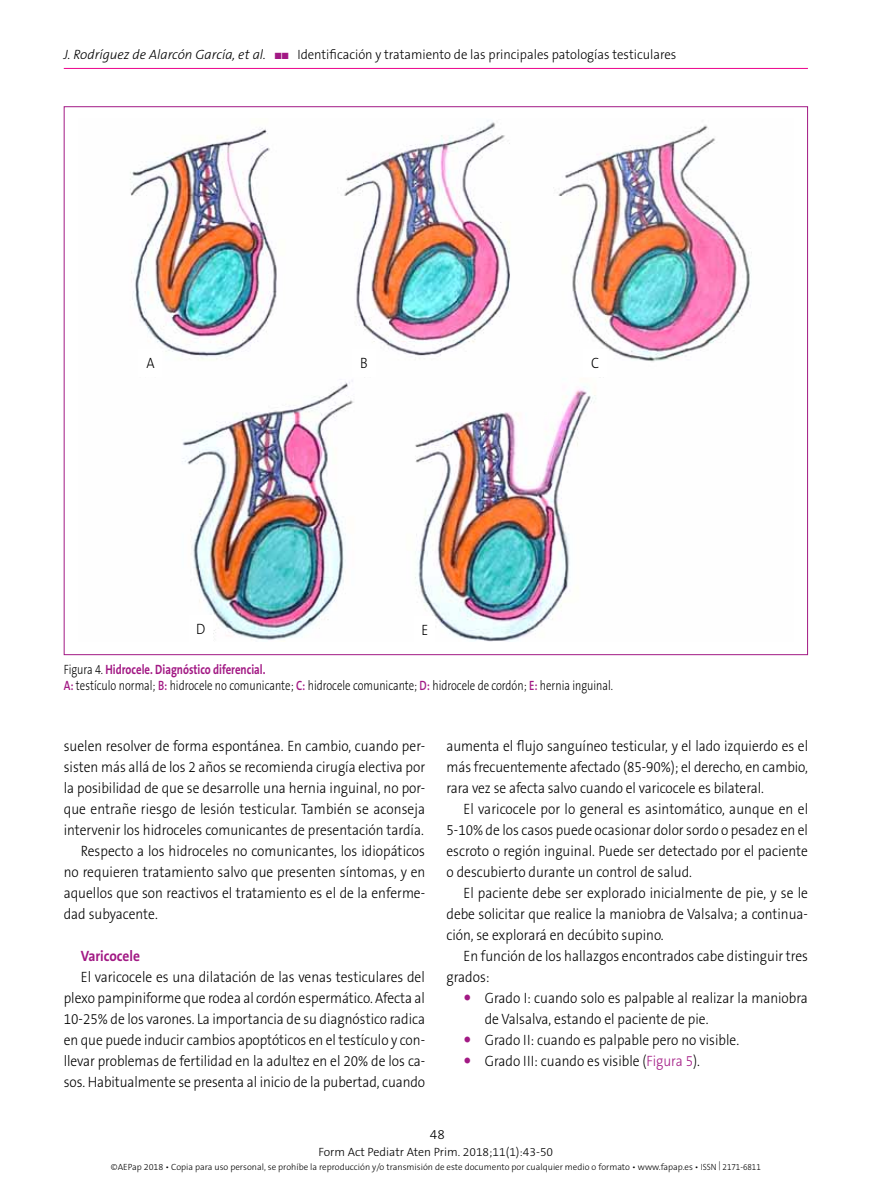
<style>
.page{position:relative;width:893px;height:1191px;background:#fff}
.page>*{position:absolute;margin:0;border:0;box-sizing:border-box;transform-origin:0 0}
.t1{font:300 15px/21px "The Sans B Plus W3";color:#000;text-align:justify;scale:.9 1}
.t2{font:700 15px "The Sans B Plus W7";color:#a21984;scale:.9 1}
.t3{font:300 13.5px "The Sans B Plus W3";color:#000;scale:.8 1}
.t4{font:300 13.5px "The Sans B Plus W3";color:#000;scale:.95 1}
.t5{font:700 13.5px "The Sans B Plus W7";color:#a21984;scale:.8 1}
.t6{font:300 13.5px "The Sans B Plus W3";color:#000}
.t7{font:300 12px "The Sans B Plus W3";color:#000}
.t8{font:300 9px "The Sans B Plus W3";color:#000}
.s1{font-style:italic}
.s2{color:#a21984}
.s3{font-family:"The Sans B Plus W3";font-weight:300;color:#000}
.s4{font-family:"The Sans B Plus W6";font-weight:600;color:#a21984}
</style>
<div class="page">
<hr style="left:64px;top:68px;width:744px;height:1px;background:#ec008c">
<img style="left:130px;top:120px;width:622px;height:521px">
<div style="left:139px;top:349px;width:23px;height:27px;background:#fff"></div>
<div style="left:189px;top:615px;width:24px;height:27px;background:#fff"></div>
<div style="left:415px;top:617px;width:20px;height:25px;background:#fff"></div>
<div style="left:352px;top:349px;width:24px;height:27px;background:#fff"></div>
<div style="left:583px;top:349px;width:24px;height:27px;background:#fff"></div>
<p class="t4" style="left:64px;top:46px;width:646px"><span class="s1">J. Rodríguez de Alarcón García, et al.</span> <span class="s2">■■</span> Identificación y tratamiento de las principales patologías testiculares</p>
<p class="t1" style="left:146px;top:353px;width:11px">A</p>
<p class="t1" style="left:360px;top:353px;width:10px">B</p>
<p class="t1" style="left:591px;top:353px;width:10px">C</p>
<p class="t1" style="left:196px;top:619px;width:12px">D</p>
<p class="t1" style="left:421px;top:619px;width:9px">E</p>
<p class="t5" style="left:64px;top:660px;width:254px"><span class="s3">Figura 4.</span> Hidrocele. Diagnóstico diferencial.</p>
<p class="t3" style="left:64px;top:677px;width:688px"><span class="s4">A:</span> testículo normal; <span class="s4">B:</span> hidrocele no comunicante; <span class="s4">C:</span> hidrocele comunicante; <span class="s4">D:</span> hidrocele de cordón; <span class="s4">E:</span> hernia inguinal.</p>
<p class="t1" style="left:64px;top:735px;width:403px">suelen resolver de forma espontánea. En cambio, cuando per-</p>
<p class="t1" style="left:64px;top:756px;width:403px">sisten más allá de los 2 años se recomienda cirugía electiva por</p>
<p class="t1" style="left:64px;top:777px;width:403px">la posibilidad de que se desarrolle una hernia inguinal, no por-</p>
<p class="t1" style="left:64px;top:798px;width:403px">que entrañe riesgo de lesión testicular. También se aconseja</p>
<p class="t1" style="left:64px;top:819px;width:402px">intervenir los hidroceles comunicantes de presentación tardía.</p>
<p class="t1" style="left:81px;top:840px;width:384px">Respecto a los hidroceles no comunicantes, los idiopáticos</p>
<p class="t1" style="left:64px;top:861px;width:403px">no requieren tratamiento salvo que presenten síntomas, y en</p>
<p class="t1" style="left:64px;top:882px;width:403px">aquellos que son reactivos el tratamiento es el de la enferme-</p>
<p class="t1" style="left:64px;top:903px;width:106px">dad subyacente.</p>
<p class="t2" style="left:81px;top:946px;width:67px">Varicocele</p>
<p class="t1" style="left:64px;top:966px;width:403px;text-indent:17px">El varicocele es una dilatación de las venas testiculares del plexo pampiniforme que rodea al cordón espermático. Afecta al 10-25% de los varones. La importancia de su diagnóstico radica en que puede inducir cambios apoptóticos en el testículo y con&shy;llevar problemas de fertilidad en la adultez en el 20% de los ca&shy;sos. Habitualmente se presenta al inicio de la pubertad, cuando</p>
<p class="t1" style="left:446px;top:735px;width:403px">aumenta el flujo sanguíneo testicular, y el lado izquierdo es el más frecuentemente afectado (85-90%); el derecho, en cambio, rara vez se afecta salvo cuando el varicocele es bilateral.</p>
<p class="t1" style="left:446px;top:798px;width:403px;text-indent:17px">El varicocele por lo general es asintomático, aunque en el 5-10% de los casos puede ocasionar dolor sordo o pesadez en el escroto o región inguinal. Puede ser detectado por el paciente o descubierto durante un control de salud.</p>
<p class="t1" style="left:446px;top:882px;width:403px;text-indent:17px">El paciente debe ser explorado inicialmente de pie, y se le debe solicitar que realice la maniobra de Valsalva; a continua&shy;ción, se explorará en decúbito supino.</p>
<p class="t1" style="left:446px;top:945px;width:403px;text-indent:17px">En función de los hallazgos encontrados cabe distinguir tres grados:</p>
<p class="t1" style="left:485px;top:987px;width:361px;text-align:left">Grado I: cuando solo es palpable al realizar la maniobra de Valsalva, estando el paciente de pie.<br>Grado II: cuando es palpable pero no visible.<br>Grado III: cuando es visible (<span class="s2">Figura 5</span>).</p>
<p class="t6" style="left:430px;top:1126px;width:16px">48</p>
<p class="t7" style="left:318px;top:1144px;width:236px">Form Act Pediatr Aten Prim. 2018;11(1):43-50</p>
<p class="t8" style="left:111px;top:1160px;width:651px">©AEPap 2018 • Copia para uso personal, se prohíbe la reproducción y/o transmisión de este documento por cualquier medio o formato • www.fapap.es • ISSN | 2171-6811</p>
</div>
